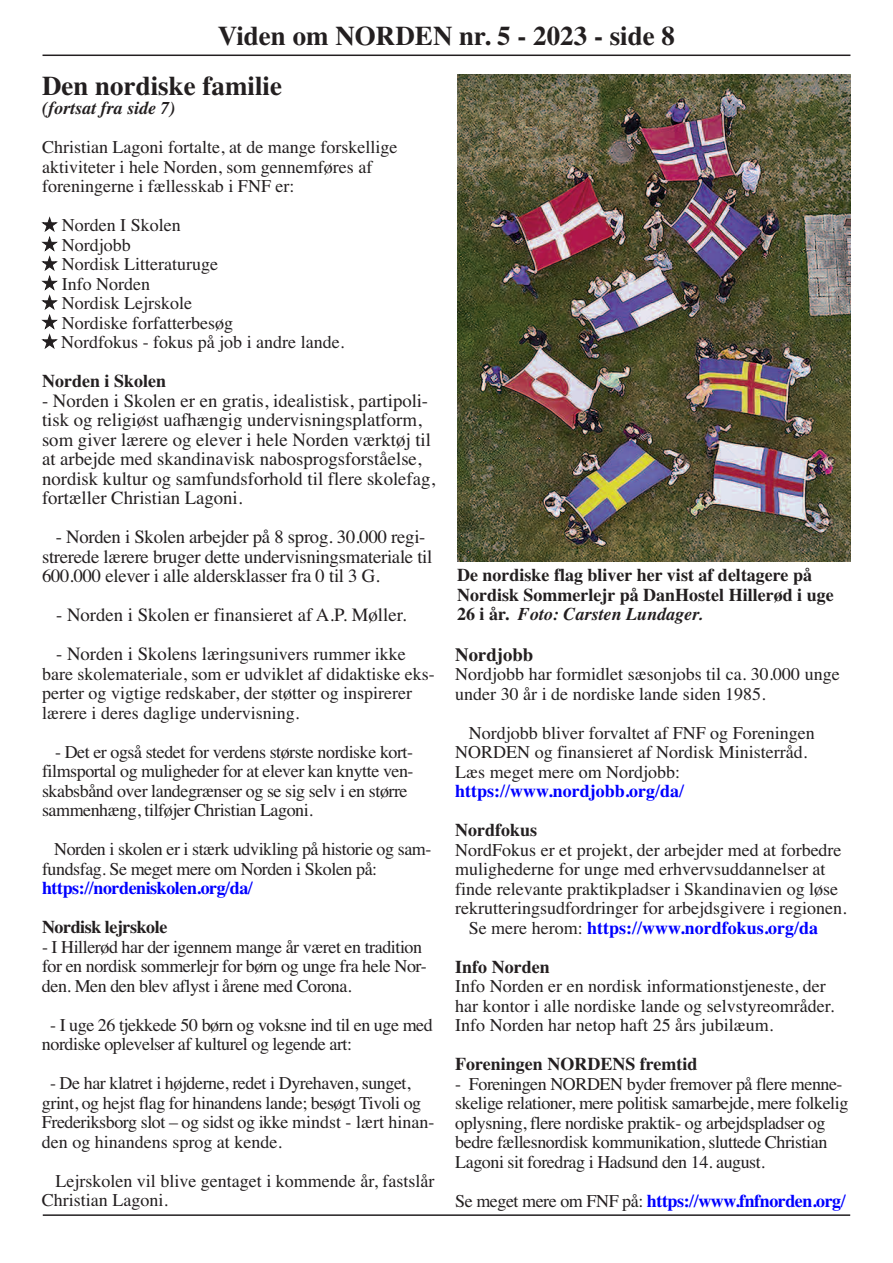
<style>
.page{position:relative;width:893px;height:1263px;background:#fff}
.page>*{position:absolute;margin:0;border:0;box-sizing:border-box;transform-origin:0 0}
.t1{font:700 27px/49.5px "Times";color:#231f20}
.t2{font:18.75px/19.5px "Times";color:#231f20}
.t3{font:700 18.75px "Times";color:#231f20}
.t4{font:18px/19.5px "Times";color:#231f20}
.t5{font:18px/19.5px "Times";letter-spacing:-.025em;color:#231f20}
.t6{font:700 18px/19.5px "Times";color:#231f20}
.t7{font:700 18px "Times";letter-spacing:-.025em;color:#00f}
.t8{font:700 18px "Times";color:#00f}
.t9{font:italic 700 18px "Times";color:#231f20}
.t10{font:700 18px "Times";letter-spacing:-.025em;color:#231f20}
.s1{font-weight:700}
.s2{font-size:18.75px}
.s3{font-style:italic}
.s4{font-weight:400;color:#231f20}
</style>
<div class="page">
<hr style="left:43px;top:55px;width:807px;height:1px;background:#231f20">
<hr style="left:43px;top:1214px;width:807px;height:2px;background:#231f20">
<img style="left:457px;top:74px;width:393px;height:488px">
<h1 class="t1" style="left:42px;top:11px;width:634px;text-indent:176px">Viden om NORDEN nr. 5 - 2023 - side 8<br>Den nordiske familie</h1>
<p class="t9" style="left:42px;top:97px;width:135px">(fortsat fra side 7)</p>
<p class="t4" style="left:42px;top:137px;width:357px">Christian Lagoni fortalte, at de mange forskellige aktiviteter i hele Norden, som gennemføres af foreningerne i fællesskab i FNF er:</p>
<p class="t4" style="left:42px;top:215px;width:140px">★ Norden I Skolen</p>
<p class="t4" style="left:42px;top:235px;width:90px">★ Nordjobb</p>
<p class="t4" style="left:42px;top:254px;width:177px">★ Nordisk Litteraturuge</p>
<p class="t4" style="left:42px;top:274px;width:109px">★ Info Norden</p>
<p class="t4" style="left:42px;top:293px;width:151px">★ Nordisk Lejrskole</p>
<p class="t4" style="left:42px;top:313px;width:192px">★ Nordiske forfatterbesøg</p>
<p class="t4" style="left:42px;top:322px;width:304px;line-height:39px">★ Nordfokus - fokus på job i andre lande.<br><span class="s1">Norden i Skolen</span></p>
<p class="t2" style="left:42px;top:390px;width:395px">- Norden i Skolen er en gratis, idealistisk, partipoli&shy;tisk og religiøst uafhængig undervisningsplatform, som giver lærere og elever i hele Norden værktøj til at arbejde med skandinavisk nabosprogsforståelse, nordisk kultur og samfundsforhold til flere skolefag, fortæller Christian Lagoni.</p>
<p class="t2" style="left:42px;top:527px;width:392px;text-indent:14px">- Norden i Skolen arbejder på 8 sprog. 30.000 regi&shy;strerede lærere bruger dette undervisningsmateriale til<br>600.000 elever i alle aldersklasser fra 0 til 3 G.</p>
<p class="t2" style="left:56px;top:605px;width:352px">- Norden i Skolen er finansieret af A.P. Møller.</p>
<p class="t4" style="left:42px;top:644px;width:394px;text-indent:14px"><span class="s2">- Norden i Skolens lær</span>ingsunivers rummer ikke bare skolemateriale, som er udviklet af didaktiske eks&shy;perter og vigtige redskaber, der støtter og inspirerer lærere i deres daglige undervisning.</p>
<p class="t5" style="left:42px;top:742px;width:373px;text-indent:13px">- Det er også stedet for verdens største nordiske kort&shy;filmsportal og muligheder for at elever kan knytte ven&shy;skabsbånd over landegrænser og se sig selv i en større sammenhæng, tilføjer Christian Lagoni.</p>
<p class="t5" style="left:42px;top:839px;width:391px;text-indent:12px">Norden i skolen er i stærk udvikling på historie og sam&shy;fundsfag. Se meget mere om Norden i Skolen på:</p>
<p class="t7" style="left:42px;top:877px;width:212px">https://nordeniskolen.org/da/</p>
<p class="t10" style="left:42px;top:916px;width:127px">Nordisk lejrskole</p>
<p class="t5" style="left:42px;top:937px;width:386px">- I Hillerød har der igennem mange år været en tradition for en nordisk sommerlejr for børn og unge fra hele Nor&shy;den. Men den blev aflyst i årene med Corona.</p>
<p class="t5" style="left:42px;top:1015px;width:392px;text-indent:8px">- I uge 26 tjekkede 50 børn og voksne ind til en uge med nordiske oplevelser af kulturel og legende art:</p>
<p class="t5" style="left:42px;top:1073px;width:394px;text-indent:8px">- De har klatret i højderne, redet i Dyrehaven, sunget, grint, og hejst flag for hinandens lande; besøgt Tivoli og Frederiksborg slot – og sidst og ikke mindst - lært hinan&shy;den og hinandens sprog at kende.</p>
<p class="t4" style="left:42px;top:1171px;width:394px;text-indent:14px">Lejrskolen vil blive gentaget i kommende år, fastslår<br>Christian Lagoni.</p>
<p class="t6" style="left:457px;top:565px;width:378px">De nordiske flag bliver her vist af deltagere på<br>Nordisk Sommerlejr på DanHostel Hillerød i uge<br>26 i år. <span class="s3">Foto: Carsten Lundager.</span></p>
<p class="t3" style="left:455px;top:643px;width:80px">Nordjobb</p>
<p class="t4" style="left:455px;top:664px;width:386px">Nordjobb har formidlet sæsonjobs til ca. 30.000 unge under 30 år i de nordiske lande siden 1985.</p>
<p class="t4" style="left:455px;top:723px;width:361px;text-indent:13px">Nordjobb bliver forvaltet af FNF og Foreningen<br>NORDEN og finansieret af Nordisk Ministerråd.<br>Læs meget mere om Nordjobb:</p>
<p class="t8" style="left:455px;top:780px;width:231px">https://www.nordjobb.org/da/</p>
<p class="t6" style="left:455px;top:820px;width:84px">Nordfokus</p>
<p class="t4" style="left:455px;top:840px;width:388px">NordFokus er et projekt, der arbejder med at forbedre</p>
<p class="t4" style="left:455px;top:859px;width:372px">mulighederne for unge med erhvervsuddannelser at</p>
<p class="t4" style="left:455px;top:879px;width:384px">finde relevante praktikpladser i Skandinavien og løse</p>
<p class="t4" style="left:455px;top:898px;width:393px">rekrutteringsudfordringer for arbejdsgivere i regionen.</p>
<p class="t8" style="left:469px;top:917px;width:351px"><span class="s4">Se mere herom:</span> https://www.nordfokus.org/da</p>
<p class="t6" style="left:455px;top:957px;width:96px">Info Norden</p>
<p class="t4" style="left:455px;top:976px;width:380px">Info Norden er en nordisk informationstjeneste, der har kontor i alle nordiske lande og selvstyreområder.<br>Info Norden har netop haft 25 års jubilæum.</p>
<p class="t6" style="left:455px;top:1054px;width:244px">Foreningen NORDENS fremtid</p>
<p class="t5" style="left:455px;top:1074px;width:395px">- Foreningen NORDEN byder fremover på flere menne&shy;skelige relationer, mere politisk samarbejde, mere folkelig oplysning, flere nordiske praktik- og arbejdspladser og bedre fællesnordisk kommunikation, sluttede Christian Lagoni sit foredrag i Hadsund den 14. august.</p>
<p class="t7" style="left:455px;top:1190px;width:392px"><span class="s4">Se meget mere om FNF på:</span> https://www.fnfnorden.org/</p>
</div>
